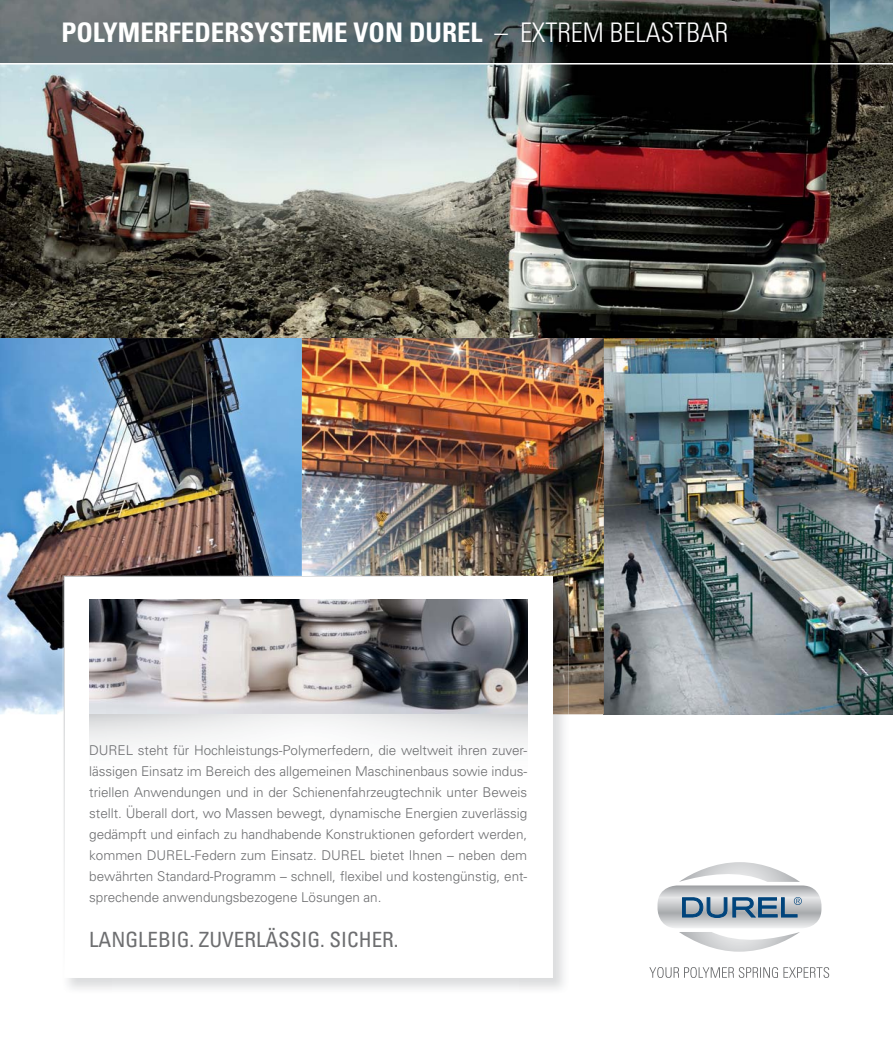
<style>
.page{position:relative;width:893px;height:1063px;background:#fff}
.page>*{position:absolute;margin:0;border:0;box-sizing:border-box;transform-origin:0 0}
.t1{font:700 condensed 27px "Univers";color:#fff}
.t2{font:condensed 21px "Univers";color:#6d6e70}
.t3{font:300 13.5px/21px "Univers";letter-spacing:-.005em;color:#6d6e70;text-align:justify}
.s1{font-weight:300}
</style>
<div class="page">
<img style="left:0;top:338px;width:302px;height:376px">
<img style="left:604px;top:338px;width:289px;height:376px">
<img style="left:302px;top:338px;width:302px;height:376px">
<img style="left:0;top:0;width:893px;height:338px">
<img style="left:0;top:0;width:829px;height:63px">
<img style="left:63px;top:575px;width:506px;height:47px">
<img style="left:63px;top:622px;width:1px;height:92px">
<img style="left:553px;top:621px;width:16px;height:93px">
<svg style="left:64px;top:576px;width:489px;height:385px"></svg>
<img style="left:89px;top:600px;width:438px;height:214px">
<svg style="left:657px;top:885px;width:164px;height:43px;background:#c9cbcd"></svg>
<svg style="left:682px;top:897px;width:120px;height:21px;background:#7390a8"></svg>
<svg style="left:649px;top:967px;width:180px;height:11px"></svg>
<svg style="left:679px;top:862px;width:121px;height:20px"></svg>
<svg style="left:679px;top:932px;width:121px;height:20px"></svg>
<hr style="left:0;top:63px;width:893px;height:2px;background:#fff">
<h1 class="t1" style="left:61px;top:22px;width:668px">POLYMERFEDERSYSTEME VON DUREL <span class="s1">– EXTREM BELASTBAR</span></h1>
<p class="t3" style="left:89px;top:741px;width:439px">DUREL steht für Hochleistungs-Polymerfedern, die weltweit ihren zuver&shy;lässigen Einsatz im Bereich des allgemeinen Maschinenbaus sowie indus&shy;triellen Anwendungen und in der Schienenfahrzeugtechnik unter Beweis stellt. Überall dort, wo Massen bewegt, dynamische Energien zuverlässig gedämpft und einfach zu handhabende Konstruktionen gefordert werden, kommen DUREL-Federn zum Einsatz. DUREL bietet Ihnen – neben dem bewährten Standard-Programm – schnell, flexibel und kostengünstig, ent&shy;sprechende anwendungsbezogene Lösungen an.</p>
<h2 class="t2" style="left:89px;top:932px;width:311px">LANGLEBIG. ZUVERLÄSSIG. SICHER.</h2>
</div>
